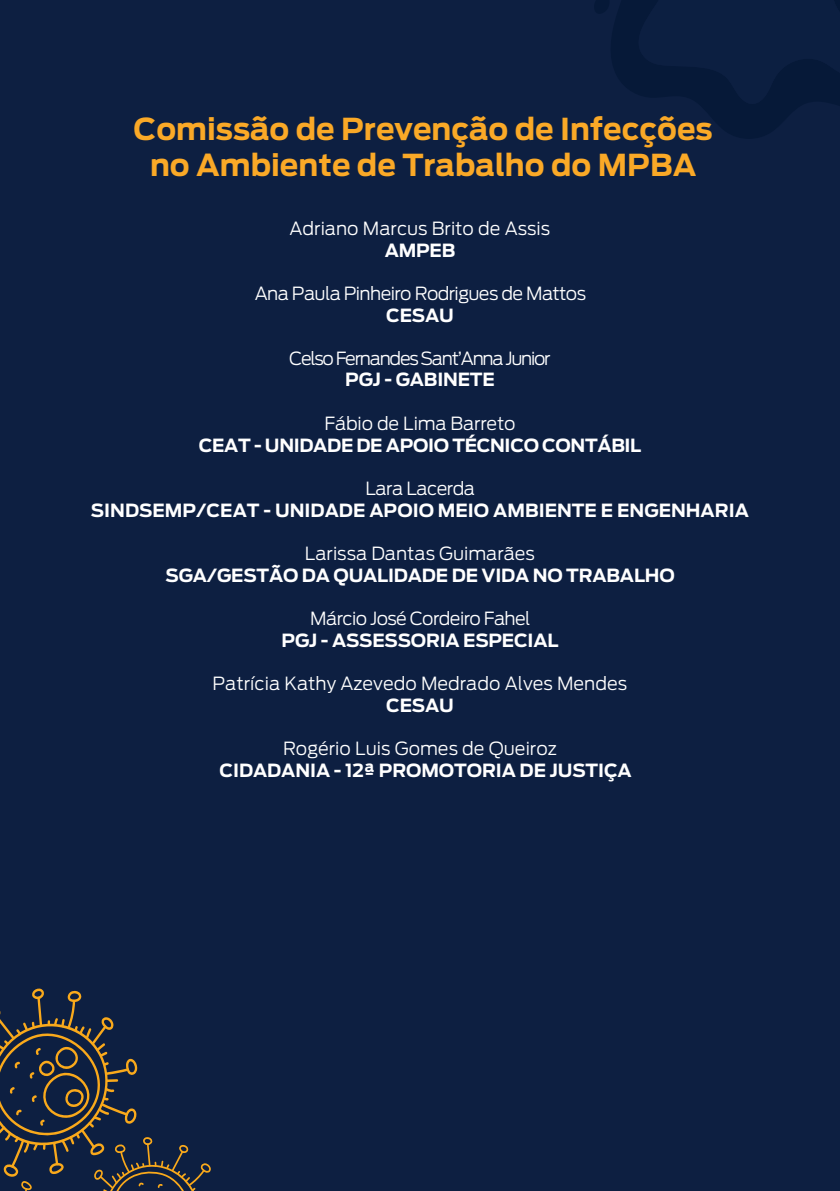
<style>
.page{position:relative;width:840px;height:1191px;background:#fff}
.page>*{position:absolute;margin:0;border:0;box-sizing:border-box;transform-origin:0 0}
.t1{font:700 30px/36px "Antenna";color:#faa927;text-align:center}
.t2{font:700 18px "Antenna";letter-spacing:-.01em;color:#fff}
.t3{font:300 18px "Antenna";letter-spacing:-.005em;color:#fff}
.t4{font:300 18px "Antenna";letter-spacing:-.035em;color:#fff}
.t5{font:300 18px "Antenna";letter-spacing:-.07em;color:#fff}
.t6{font:300 18px "Antenna";letter-spacing:-.03em;color:#fff}
</style>
<div class="page">
<div style="left:0;top:0;width:839px;height:1191px;background:#0d1f41"></div>
<svg style="left:0;top:988px;width:211px;height:203px"></svg>
<h1 class="t1" style="left:134px;top:111px;width:580px">Comissão de Prevenção de Infecções no Ambiente de Trabalho do MPBA</h1>
<p class="t3" style="left:289px;top:218px;width:262px">Adriano Marcus Brito de Assis</p>
<p class="t2" style="left:384px;top:239px;width:72px">AMPEB</p>
<p class="t4" style="left:255px;top:282px;width:332px">Ana Paula Pinheiro Rodrigues de Mattos</p>
<p class="t2" style="left:386px;top:304px;width:69px">CESAU</p>
<p class="t5" style="left:289px;top:347px;width:263px">Celso Fernandes Sant’Anna Junior</p>
<p class="t2" style="left:345px;top:369px;width:151px">PGJ - GABINETE</p>
<p class="t3" style="left:324px;top:413px;width:193px">Fábio de Lima Barreto</p>
<p class="t2" style="left:199px;top:434px;width:444px">CEAT - UNIDADE DE APOIO TÉCNICO CONTÁBIL</p>
<p class="t6" style="left:365px;top:478px;width:111px">Lara Lacerda</p>
<p class="t2" style="left:91px;top:499px;width:659px">SINDSEMP/CEAT - UNIDADE APOIO MEIO AMBIENTE E ENGENHARIA</p>
<p class="t3" style="left:305px;top:543px;width:231px">Larissa Dantas Guimarães</p>
<p class="t2" style="left:165px;top:564px;width:510px">SGA/GESTÃO DA QUALIDADE DE VIDA NO TRABALHO</p>
<p class="t4" style="left:310px;top:607px;width:221px">Márcio José Cordeiro Fahel</p>
<p class="t2" style="left:281px;top:629px;width:278px">PGJ - ASSESSORIA ESPECIAL</p>
<p class="t3" style="left:212px;top:672px;width:416px">Patrícia Kathy Azevedo Medrado Alves Mendes</p>
<p class="t2" style="left:386px;top:694px;width:69px">CESAU</p>
<p class="t3" style="left:283px;top:737px;width:275px">Rogério Luis Gomes de Queiroz</p>
<p class="t2" style="left:219px;top:759px;width:413px">CIDADANIA - 12ª PROMOTORIA DE JUSTIÇA</p>
</div>
